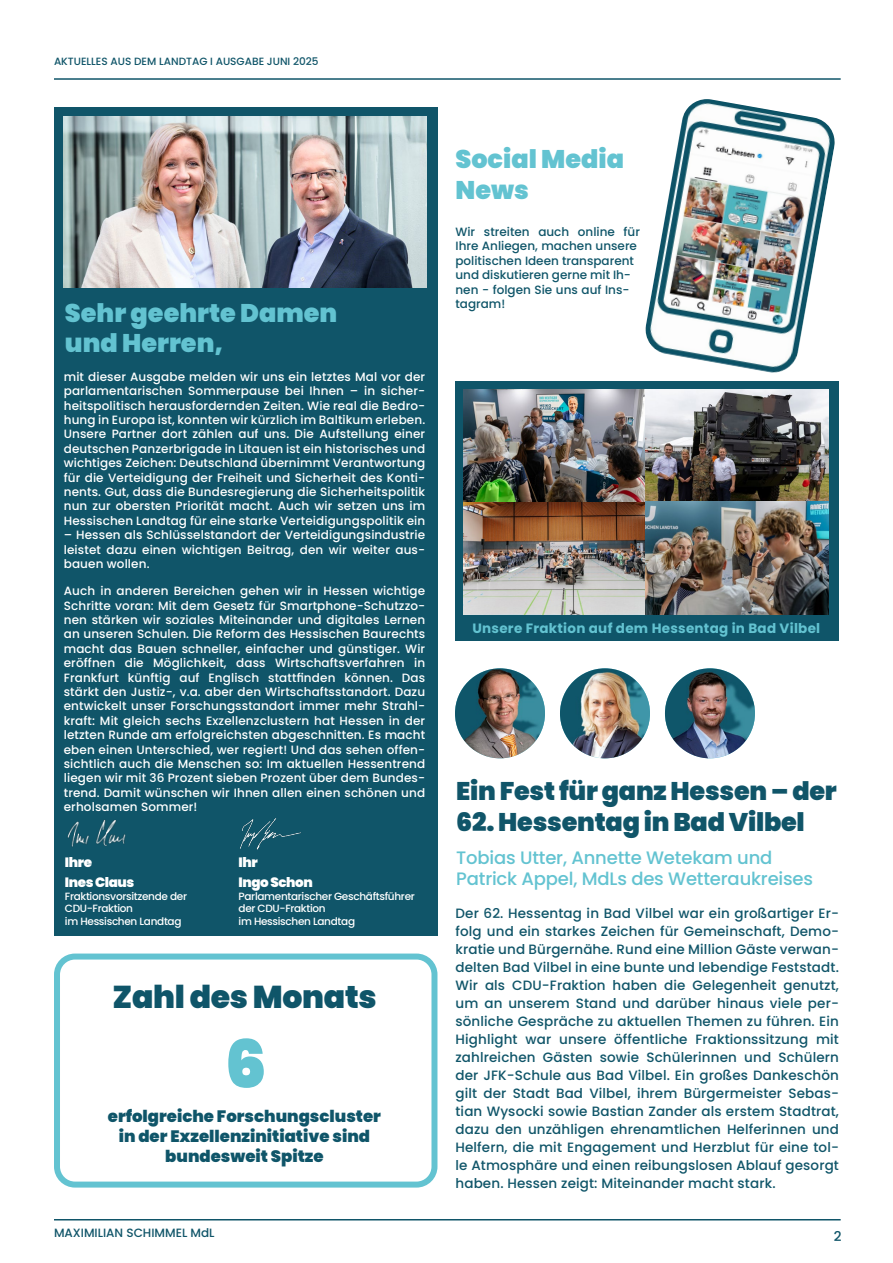
<style>
.page{position:relative;width:893px;height:1263px;background:#fff}
.page>*{position:absolute;margin:0;border:0;box-sizing:border-box;transform-origin:0 0}
.t1{font:900 66px "Poppins";color:#63c3d1}
.t2{font:900 31.5px "Poppins";letter-spacing:-.01em;color:#0f5569}
.t3{font:900 25.5px "Poppins";letter-spacing:-.01em;color:#105569}
.t4{font:900 25.5px/30.6px "Poppins";color:#63c3d1}
.t5{font:500 18px/21.6px "Poppins";letter-spacing:-.01em;color:#63c3d1}
.t6{font:900 16.5px/19.8px "Poppins";color:#0f5569;text-align:center}
.t7{font:500 13.5px/18px "Poppins";letter-spacing:.01em;color:#105569;text-align:justify}
.t8{font:700 13.5px "Poppins";letter-spacing:.02em;color:#63c3d1}
.t9{font:900 13.5px/19.5px "Poppins";letter-spacing:-.03em;color:#fff}
.t10{font:500 12px/14.4px "Poppins";letter-spacing:.01em;color:#fff;text-align:justify}
.t11{font:500 12px/14.4px "Poppins";color:#0f5569}
.t12{font:500 12px "Poppins";color:#105569}
.t13{font:500 10.5px/12.6px "Poppins";letter-spacing:-.03em;color:#fff}
.t14{font:500 10.5px "Poppins";color:#105569}
</style>
<div class="page">
<hr style="left:54px;top:78px;width:787px;height:2px;background:#105569">
<hr style="left:54px;top:1219px;width:787px;height:1px;background:#105569">
<div style="left:54px;top:107px;width:383px;height:828px;background:#105569"></div>
<img style="left:64px;top:117px;width:363px;height:171px">
<img style="left:67px;top:820px;width:59px;height:27px">
<img style="left:240px;top:818px;width:61px;height:32px">
<div style="left:54px;top:953px;width:383px;height:234px;border:6px solid #63c3d1;border-radius:18px"></div>
<img style="left:455px;top:668px;width:90px;height:90px;border-radius:45px">
<div style="left:455px;top:381px;width:384px;height:259px;background:#0f5569"></div>
<img style="left:463px;top:389px;width:365px;height:226px">
<img style="left:560px;top:668px;width:90px;height:90px;border-radius:45px">
<img style="left:645px;top:99px;width:190px;height:274px">
<img style="left:665px;top:668px;width:90px;height:90px;border-radius:45px">
<p class="t14" style="left:54px;top:55px;width:266px">AKTUELLES AUS DEM LANDTAG I AUSGABE JUNI 2025</p>
<h3 class="t4" style="left:65px;top:298px;width:274px">Sehr geehrte Damen und Herren,</h3>
<p class="t10" style="left:64px;top:369px;width:363px">mit dieser Ausgabe melden wir uns ein letztes Mal vor der parlamentarischen Sommerpause bei Ihnen – in sicher&shy;heitspolitisch herausfordernden Zeiten. Wie real die Bedro&shy;hung in Europa ist, konnten wir kürzlich im Baltikum erleben.<br>Unsere Partner dort zählen auf uns. Die Aufstellung einer deutschen Panzerbrigade in Litauen ist ein historisches und wichtiges Zeichen: Deutschland übernimmt Verantwortung für die Verteidigung der Freiheit und Sicherheit des Konti&shy;nents. Gut, dass die Bundesregierung die Sicherheitspolitik nun zur obersten Priorität macht. Auch wir setzen uns im Hessischen Landtag für eine starke Verteidigungspolitik ein</p>
<p class="t10" style="left:64px;top:528px;width:363px">– Hessen als Schlüsselstandort der Verteidigungsindustrie leistet dazu einen wichtigen Beitrag, den wir weiter aus&shy;bauen wollen.</p>
<p class="t10" style="left:64px;top:584px;width:363px">Auch in anderen Bereichen gehen wir in Hessen wichtige Schritte voran: Mit dem Gesetz für Smartphone-Schutzzo&shy;nen stärken wir soziales Miteinander und digitales Lernen an unseren Schulen. Die Reform des Hessischen Baurechts macht das Bauen schneller, einfacher und günstiger. Wir eröffnen die Möglichkeit, dass Wirtschaftsverfahren in Frankfurt künftig auf Englisch stattfinden können. Das stärkt den Justiz-, v.a. aber den Wirtschaftsstandort. Dazu entwickelt unser Forschungsstandort immer mehr Strahl&shy;kraft: Mit gleich sechs Exzellenzclustern hat Hessen in der letzten Runde am erfolgreichsten abgeschnitten. Es macht eben einen Unterschied, wer regiert! Und das sehen offen&shy;sichtlich auch die Menschen so: Im aktuellen Hessentrend liegen wir mit 36 Prozent sieben Prozent über dem Bundes&shy;trend. Damit wünschen wir Ihnen allen einen schönen und erholsamen Sommer!</p>
<p class="t9" style="left:65px;top:853px;width:71px">Ihre<br>Ines Claus</p>
<p class="t13" style="left:65px;top:890px;width:124px">Fraktionsvorsitzende der<br>CDU-Fraktion<br>im Hessischen Landtag</p>
<p class="t9" style="left:239px;top:853px;width:76px">Ihr<br>Ingo Schon</p>
<p class="t13" style="left:239px;top:890px;width:178px">Parlamentarischer Geschäftsführer der CDU-Fraktion<br>im Hessischen Landtag</p>
<h2 class="t2" style="left:113px;top:978px;width:266px">Zahl des Monats</h2>
<h1 class="t1" style="left:225px;top:1026px;width:43px">6</h1>
<h3 class="t6" style="left:108px;top:1107px;width:274px">erfolgreiche Forschungscluster in der Exzellenzinitiative sind bundesweit Spitze</h3>
<h3 class="t4" style="left:455px;top:144px;width:170px">Social Media<br>News</h3>
<p class="t11" style="left:455px;top:225px;width:186px">Wir streiten auch online für<br>Ihre Anliegen, machen unsere politischen Ideen transparent und diskutieren gerne mit Ih&shy;nen - folgen Sie uns auf Ins&shy;tagram!</p>
<p class="t8" style="left:472px;top:620px;width:349px">Unsere Fraktion auf dem Hessentag in Bad Vilbel</p>
<h3 class="t3" style="left:456px;top:776px;width:382px">Ein Fest für ganz Hessen – der</h3>
<h3 class="t3" style="left:456px;top:807px;width:350px">62. Hessentag in Bad Vilbel</h3>
<h3 class="t5" style="left:456px;top:846px;width:358px">Tobias Utter, Annette Wetekam und<br>Patrick Appel, MdLs des Wetteraukreises</h3>
<p class="t7" style="left:455px;top:904px;width:385px">Der 62. Hessentag in Bad Vilbel war ein großartiger Er&shy;folg und ein starkes Zeichen für Gemeinschaft, Demo&shy;kratie und Bürgernähe. Rund eine Million Gäste verwan&shy;delten Bad Vilbel in eine bunte und lebendige Feststadt.<br>Wir als CDU-Fraktion haben die Gelegenheit genutzt, um an unserem Stand und darüber hinaus viele per&shy;sönliche Gespräche zu aktuellen Themen zu führen. Ein Highlight war unsere öffentliche Fraktionssitzung mit zahlreichen Gästen sowie Schülerinnen und Schülern der JFK-Schule aus Bad Vilbel. Ein großes Dankeschön gilt der Stadt Bad Vilbel, ihrem Bürgermeister Sebas&shy;tian Wysocki sowie Bastian Zander als erstem Stadtrat, dazu den unzähligen ehrenamtlichen Helferinnen und Helfern, die mit Engagement und Herzblut für eine tol&shy;le Atmosphäre und einen reibungslosen Ablauf gesorgt haben. Hessen zeigt: Miteinander macht stark.</p>
<p class="t12" style="left:54px;top:1226px;width:162px">MAXIMILIAN SCHIMMEL MdL</p>
<p class="t7" style="left:834px;top:1227px;width:9px">2</p>
</div>
